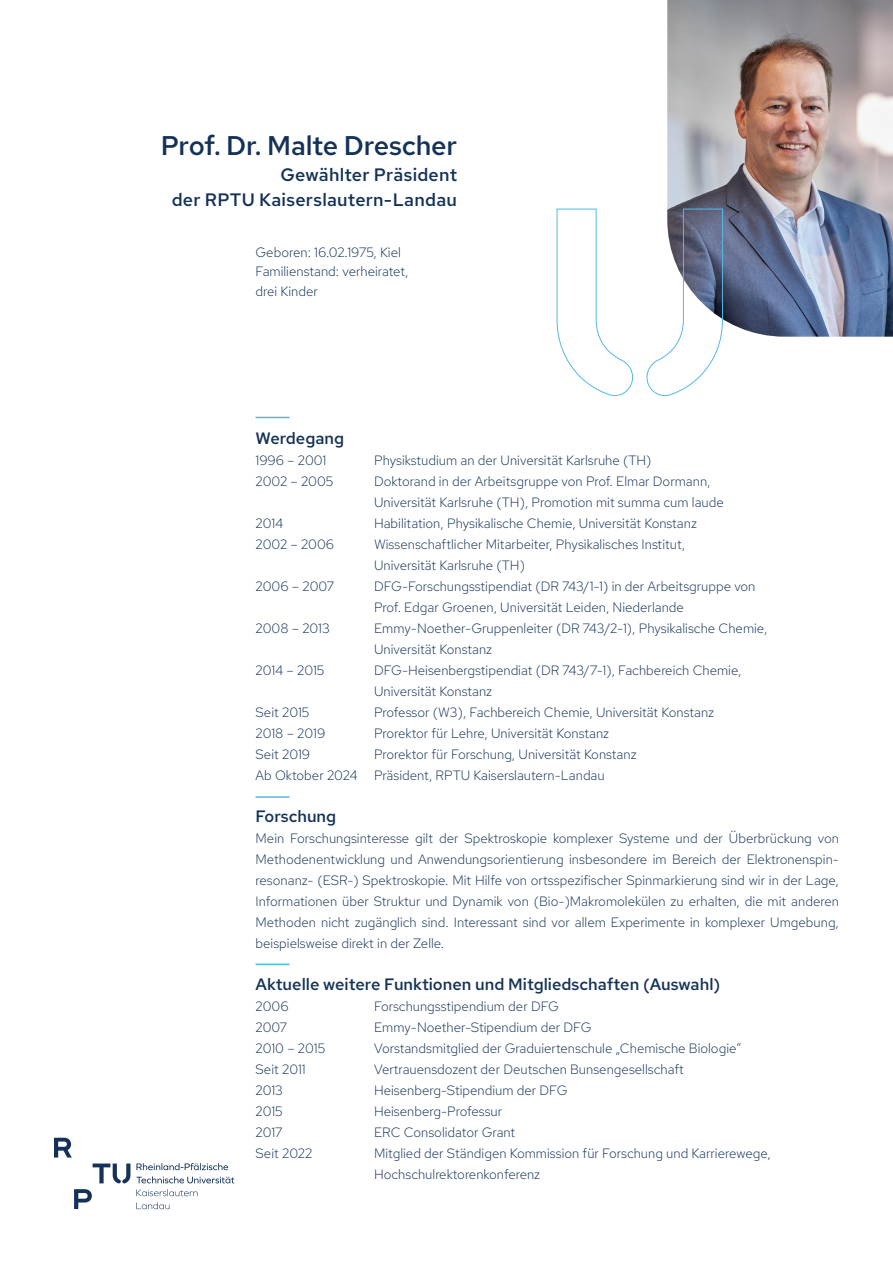
<style>
.page{position:relative;width:893px;height:1263px;background:#fff}
.page>*{position:absolute;margin:0;border:0;box-sizing:border-box;transform-origin:0 0}
.t1{font:500 27px "Red Hat Text";letter-spacing:-.01em;color:#143257}
.t2{font:500 18px/25.5px "Red Hat Text";letter-spacing:.015em;color:#143257;text-align:right}
.t3{font:500 16.5px "Red Hat Text";color:#143257}
.t4{font:300 13.5px/21px "Red Hat Text";color:#143257}
</style>
<div class="page">
<img style="left:667px;top:0;width:226px;height:337px">
<svg style="left:646px;top:208px;width:77px;height:188px"></svg>
<svg style="left:556px;top:208px;width:77px;height:188px"></svg>
<hr style="left:256px;top:417px;width:34px;height:1px;background:#58b7e7">
<hr style="left:256px;top:796px;width:34px;height:2px;background:#58b7e7">
<hr style="left:256px;top:963px;width:34px;height:2px;background:#58b7e7">
<svg style="left:136px;top:1202px;width:33px;height:7px"></svg>
<svg style="left:136px;top:1189px;width:62px;height:7px"></svg>
<svg style="left:136px;top:1176px;width:98px;height:7px"></svg>
<svg style="left:136px;top:1163px;width:92px;height:7px"></svg>
<svg style="left:54px;top:1138px;width:18px;height:19px"></svg>
<svg style="left:74px;top:1189px;width:18px;height:20px"></svg>
<svg style="left:93px;top:1163px;width:37px;height:20px"></svg>
<h1 class="t1" style="left:161px;top:128px;width:298px">Prof. Dr. Malte Drescher</h1>
<h2 class="t2" style="left:172px;top:161px;width:287px">Gewählter Präsident<br>der RPTU Kaiserslautern-Landau</h2>
<p class="t4" style="left:256px;top:242px;width:155px;line-height:19.5px">Geboren: 16.02.1975, Kiel<br>Familienstand: verheiratet, drei Kinder</p>
<p class="t3" style="left:256px;top:427px;width:90px">Werdegang</p>
<p class="t4" style="left:256px;top:449px;width:72px">1996 – 2001</p>
<p class="t4" style="left:374px;top:449px;width:279px">Physikstudium an der Universität Karlsruhe (TH)</p>
<p class="t4" style="left:256px;top:470px;width:79px">2002 – 2005</p>
<p class="t4" style="left:374px;top:470px;width:351px">Doktorand in der Arbeitsgruppe von Prof. Elmar Dormann,<br>Universität Karlsruhe (TH), Promotion mit summa cum laude</p>
<p class="t4" style="left:256px;top:512px;width:29px">2014</p>
<p class="t4" style="left:374px;top:512px;width:325px">Habilitation, Physikalische Chemie, Universität Konstanz</p>
<p class="t4" style="left:256px;top:533px;width:80px">2002 – 2006</p>
<p class="t4" style="left:374px;top:533px;width:313px">Wissenschaftlicher Mitarbeiter, Physikalisches Institut,<br>Universität Karlsruhe (TH)</p>
<p class="t4" style="left:256px;top:575px;width:80px">2006 – 2007</p>
<p class="t4" style="left:374px;top:575px;width:383px">DFG-Forschungsstipendiat (DR 743/1-1) in der Arbeitsgruppe von<br>Prof. Edgar Groenen, Universität Leiden, Niederlande</p>
<p class="t4" style="left:256px;top:617px;width:76px">2008 – 2013</p>
<p class="t4" style="left:374px;top:617px;width:395px">Emmy-Noether-Gruppenleiter (DR 743/2-1), Physikalische Chemie,<br>Universität Konstanz</p>
<p class="t4" style="left:256px;top:659px;width:70px">2014 – 2015</p>
<p class="t4" style="left:374px;top:659px;width:369px">DFG-Heisenbergstipendiat (DR 743/7-1), Fachbereich Chemie,<br>Universität Konstanz</p>
<p class="t4" style="left:256px;top:701px;width:55px">Seit 2015</p>
<p class="t4" style="left:374px;top:701px;width:342px">Professor (W3), Fachbereich Chemie, Universität Konstanz</p>
<p class="t4" style="left:256px;top:722px;width:71px">2018 – 2019</p>
<p class="t4" style="left:374px;top:722px;width:237px">Prorektor für Lehre, Universität Konstanz</p>
<p class="t4" style="left:256px;top:743px;width:56px">Seit 2019</p>
<p class="t4" style="left:256px;top:743px;width:383px;text-indent:119px">Prorektor für Forschung, Universität Konstanz<br>Ab Oktober 2024 Präsident, RPTU Kaiserslautern-Landau</p>
<p class="t3" style="left:256px;top:805px;width:82px">Forschung</p>
<p class="t4" style="left:256px;top:827px;width:585px;text-align:justify">Mein Forschungsinteresse gilt der Spektroskopie komplexer Systeme und der Überbrückung von Methodenentwicklung und Anwendungsorientierung insbesondere im Bereich der Elektronenspin&shy;resonanz- (ESR-) Spektroskopie. Mit Hilfe von ortsspezifischer Spinmarkierung sind wir in der Lage, Informationen über Struktur und Dynamik von (Bio-)Makromolekülen zu erhalten, die mit anderen Methoden nicht zugänglich sind. Interessant sind vor allem Experimente in komplexer Umgebung, beispielsweise direkt in der Zelle.</p>
<p class="t3" style="left:256px;top:973px;width:466px">Aktuelle weitere Funktionen und Mitgliedschaften (Auswahl)</p>
<p class="t4" style="left:256px;top:995px;width:35px">2006</p>
<p class="t4" style="left:374px;top:995px;width:186px">Forschungsstipendium der DFG</p>
<p class="t4" style="left:256px;top:1016px;width:33px">2007</p>
<p class="t4" style="left:374px;top:1016px;width:219px">Emmy-Noether-Stipendium der DFG</p>
<p class="t4" style="left:256px;top:1037px;width:71px">2010 – 2015</p>
<p class="t4" style="left:374px;top:1037px;width:369px">Vorstandsmitglied der Graduiertenschule „Chemische Biologie“</p>
<p class="t4" style="left:256px;top:1058px;width:52px">Seit 2011</p>
<p class="t4" style="left:374px;top:1058px;width:311px">Vertrauensdozent der Deutschen Bunsengesellschaft</p>
<p class="t4" style="left:256px;top:1079px;width:29px">2013</p>
<p class="t4" style="left:374px;top:1079px;width:195px">Heisenberg-Stipendium der DFG</p>
<p class="t4" style="left:256px;top:1100px;width:29px">2015</p>
<p class="t4" style="left:374px;top:1100px;width:130px">Heisenberg-Professur</p>
<p class="t4" style="left:256px;top:1121px;width:29px">2017</p>
<p class="t4" style="left:374px;top:1121px;width:143px">ERC Consolidator Grant</p>
<p class="t4" style="left:256px;top:1142px;width:58px">Seit 2022</p>
<p class="t4" style="left:374px;top:1142px;width:398px">Mitglied der Ständigen Kommission für Forschung und Karrierewege,<br>Hochschulrektorenkonferenz</p>
</div>
